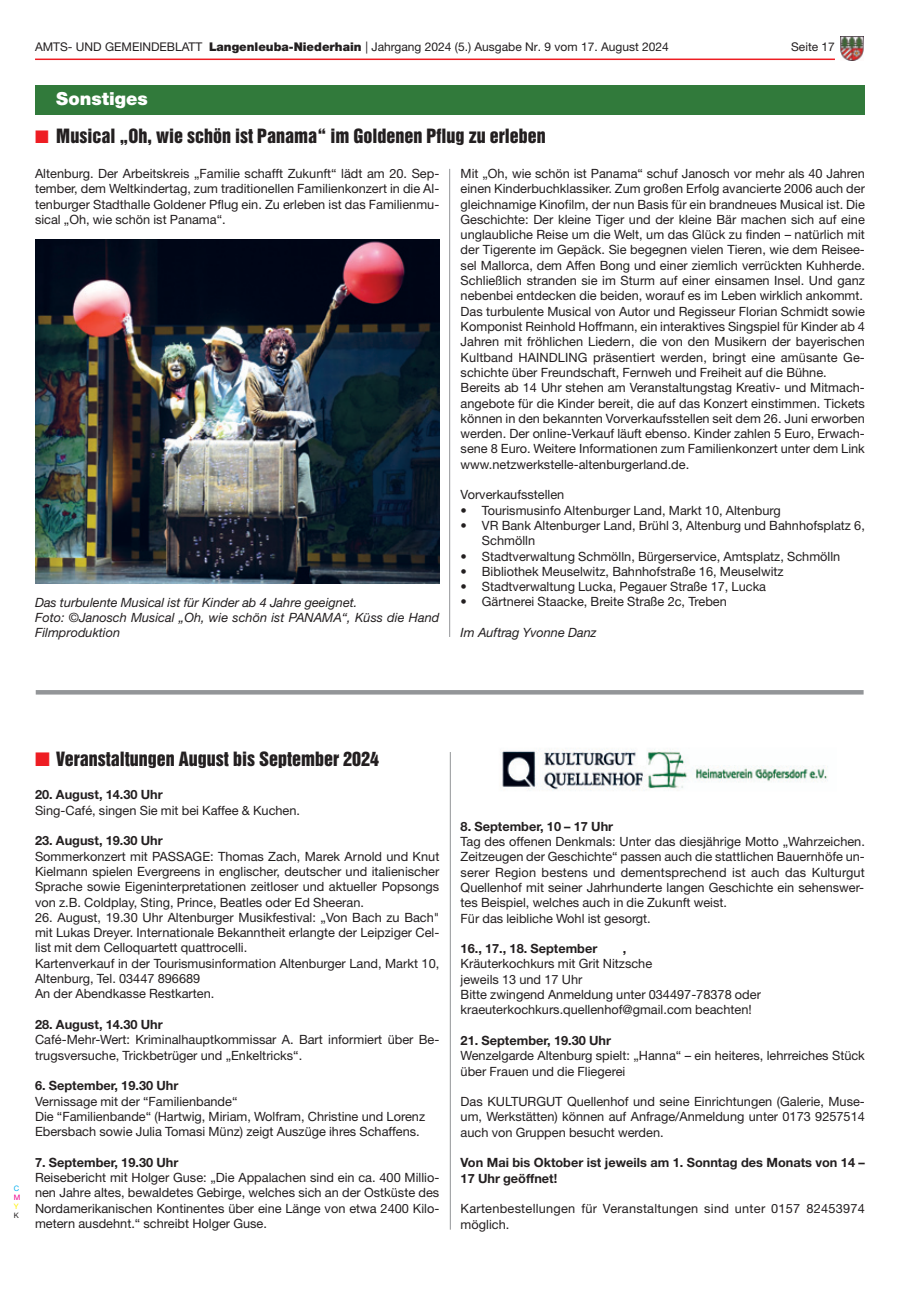
<style>
.page{position:relative;width:915px;height:1293px;background:#fff}
.page>*{position:absolute;margin:0;border:0;box-sizing:border-box;transform-origin:0 0}
.t1{font:18px "Helvetica Inserat";color:#231f20}
.t2{font:900 18px "Helvetica Neue";color:#fff}
.t3{font:12.75px/15.3px "Helvetica Neue";color:#231f20}
.t4{font:700 12.75px/15.3px "Helvetica Neue";color:#231f20}
.t5{font:italic 12.75px/15.3px "Helvetica Neue";color:#231f20}
.t6{font:12.75px/15.3px "Helvetica Neue";letter-spacing:.02em;color:#231f20}
.t7{font:12px "Helvetica Neue";color:#231f20}
.t8{font:7.5px "Helvetica Neue";color:#00aeef}
.t9{font:7.5px "Helvetica Neue";color:#ed028c}
.t10{font:7.5px "Helvetica Neue";color:#fff101}
.t11{font:7.5px "Helvetica Neue";color:#231f20}
.s1{font-weight:900}
.s2{color:#ee1d23}
</style>
<div class="page">
<img style="left:840px;top:37px;width:22px;height:23px">
<hr style="left:35px;top:59px;width:799px;height:1px;background:#ee1d23">
<div style="left:35px;top:85px;width:829px;height:30px;background:#317a3b"></div>
<hr style="left:449px;top:169px;width:1px;height:468px;background:#939598">
<img style="left:35px;top:239px;width:404px;height:344px">
<img style="left:500px;top:749px;width:328px;height:42px">
<hr style="left:450px;top:752px;width:1px;height:477px;background:#939598">
<hr style="left:36px;top:690px;width:827px;height:4px;background:#939598">
<p class="t7" style="left:35px;top:43px;width:635px">AMTS- UND GEMEINDEBLATT <span class="s1">Langenleuba-Niederhain</span> | Jahrgang 2024 (5.) Ausgabe Nr. 9 vom 17. August 2024</p>
<p class="t7" style="left:790px;top:43px;width:45px">Seite 17</p>
<h1 class="t2" style="left:56px;top:92px;width:93px">Sonstiges</h1>
<h1 class="t1" style="left:35px;top:128px;width:512px"><span class="s2">■</span> Musical „Oh, wie schön ist Panama“ im Goldenen Pflug zu erleben</h1>
<p class="t3" style="left:35px;top:167px;width:405px;text-align:justify">Altenburg. Der Arbeitskreis „Familie schafft Zukunft“ lädt am 20. Sep&shy;tember, dem Weltkindertag, zum traditionellen Familienkonzert in die Al&shy;tenburger Stadthalle Goldener Pflug ein. Zu erleben ist das Familienmu&shy;sical „Oh, wie schön ist Panama“.</p>
<p class="t3" style="left:460px;top:167px;width:405px">Mit „Oh, wie schön ist Panama“ schuf Janosch vor mehr als 40 Jahren einen Kinderbuchklassiker. Zum großen Erfolg avancierte 2006 auch der gleichnamige Kinofilm, der nun Basis für ein brandneues Musical ist. Die Geschichte: Der kleine Tiger und der kleine Bär machen sich auf eine unglaubliche Reise um die Welt, um das Glück zu finden – natürlich mit der Tigerente im Gepäck. Sie begegnen vielen Tieren, wie dem Reisee&shy;sel Mallorca, dem Affen Bong und einer ziemlich verrückten Kuhherde.<br>Schließlich stranden sie im Sturm auf einer einsamen Insel. Und ganz nebenbei entdecken die beiden, worauf es im Leben wirklich ankommt.<br>Das turbulente Musical von Autor und Regisseur Florian Schmidt sowie Komponist Reinhold Hoffmann, ein interaktives Singspiel für Kinder ab 4<br>Jahren mit fröhlichen Liedern, die von den Musikern der bayerischen Kultband HAINDLING präsentiert werden, bringt eine amüsante Ge&shy;schichte über Freundschaft, Fernweh und Freiheit auf die Bühne.<br>Bereits ab 14 Uhr stehen am Veranstaltungstag Kreativ- und Mitmach&shy;angebote für die Kinder bereit, die auf das Konzert einstimmen. Tickets können in den bekannten Vorverkaufsstellen seit dem 26. Juni erworben werden. Der online-Verkauf läuft ebenso. Kinder zahlen 5 Euro, Erwach&shy;sene 8 Euro. Weitere Informationen zum Familienkonzert unter dem Link www.netzwerkstelle-altenburgerland.de.</p>
<p class="t3" style="left:460px;top:488px;width:105px">Vorverkaufsstellen</p>
<p class="t3" style="left:460px;top:504px;width:321px">• Tourismusinfo Altenburger Land, Markt 10, Altenburg</p>
<p class="t3" style="left:481px;top:519px;width:384px;text-indent:-21px">• VR Bank Altenburger Land, Brühl 3, Altenburg und Bahnhofsplatz 6,<br>Schmölln</p>
<p class="t3" style="left:460px;top:550px;width:381px">• Stadtverwaltung Schmölln, Bürgerservice, Amtsplatz, Schmölln</p>
<p class="t3" style="left:460px;top:565px;width:324px">• Bibliothek Meuselwitz, Bahnhofstraße 16, Meuselwitz</p>
<p class="t3" style="left:460px;top:580px;width:307px">• Stadtverwaltung Lucka, Pegauer Straße 17, Lucka</p>
<p class="t3" style="left:460px;top:595px;width:268px">• Gärtnerei Staacke, Breite Straße 2c, Treben</p>
<p class="t5" style="left:460px;top:626px;width:137px">Im Auftrag Yvonne Danz</p>
<p class="t5" style="left:35px;top:595px;width:405px">Das turbulente Musical ist für Kinder ab 4 Jahre geeignet.<br>Foto: ©Janosch Musical „Oh, wie schön ist PANAMA“, Küss die Hand<br>Filmproduktion</p>
<p class="t8" style="left:14px;top:1185px;width:7px">C</p>
<p class="t9" style="left:14px;top:1194px;width:8px">M</p>
<p class="t10" style="left:14px;top:1203px;width:6px">Y</p>
<p class="t11" style="left:14px;top:1212px;width:7px">K</p>
<h1 class="t1" style="left:35px;top:752px;width:345px"><span class="s2">■</span> Veranstaltungen August bis September 2024</h1>
<p class="t4" style="left:35px;top:788px;width:129px">20. August, 14.30 Uhr</p>
<p class="t3" style="left:35px;top:804px;width:266px">Sing-Café, singen Sie mit bei Kaffee &amp; Kuchen.</p>
<p class="t4" style="left:35px;top:834px;width:129px">23. August, 19.30 Uhr</p>
<p class="t3" style="left:35px;top:850px;width:405px;text-align:justify">Sommerkonzert mit PASSAGE: Thomas Zach, Marek Arnold und Knut Kielmann spielen Evergreens in englischer, deutscher und italienischer Sprache sowie Eigeninterpretationen zeitloser und aktueller Popsongs von z.B. Coldplay, Sting, Prince, Beatles oder Ed Sheeran.</p>
<p class="t3" style="left:35px;top:911px;width:405px">26. August, 19.30 Uhr Altenburger Musikfestival: „Von Bach zu Bach" mit Lukas Dreyer. Internationale Bekanntheit erlangte der Leipziger Cel&shy;list mit dem Celloquartett quattrocelli.<br>Kartenverkauf in der Tourismusinformation Altenburger Land, Markt 10, Altenburg, Tel. 03447 896689<br>An der Abendkasse Restkarten.</p>
<p class="t4" style="left:35px;top:1018px;width:129px">28. August, 14.30 Uhr</p>
<p class="t3" style="left:35px;top:1033px;width:405px">Café-Mehr-Wert: Kriminalhauptkommissar A. Bart informiert über Be&shy;trugsversuche, Trickbetrüger und „Enkeltricks“.</p>
<p class="t4" style="left:35px;top:1079px;width:145px">6. September, 19.30 Uhr</p>
<p class="t3" style="left:35px;top:1094px;width:391px">Vernissage mit der “Familienbande“<br>Die “Familienbande“ (Hartwig, Miriam, Wolfram, Christine und Lorenz<br>Ebersbach sowie Julia Tomasi Münz) zeigt Auszüge ihres Schaffens.</p>
<p class="t4" style="left:35px;top:1155px;width:145px">7. September, 19.30 Uhr</p>
<p class="t3" style="left:35px;top:1171px;width:405px;text-align:justify">Reisebericht mit Holger Guse: „Die Appalachen sind ein ca. 400 Millio&shy;nen Jahre altes, bewaldetes Gebirge, welches sich an der Ostküste des Nordamerikanischen Kontinentes über eine Länge von etwa 2400 Kilo&shy;metern ausdehnt.“ schreibt Holger Guse.</p>
<p class="t4" style="left:460px;top:819px;width:154px">8. September, 10 – 17 Uhr</p>
<p class="t3" style="left:460px;top:835px;width:405px">Tag des offenen Denkmals: Unter das diesjährige Motto „Wahrzeichen.<br>Zeitzeugen der Geschichte“ passen auch die stattlichen Bauernhöfe un&shy;serer Region bestens und dementsprechend ist auch das Kulturgut Quellenhof mit seiner Jahrhunderte langen Geschichte ein sehenswer&shy;tes Beispiel, welches auch in die Zukunft weist.<br>Für das leibliche Wohl ist gesorgt.</p>
<p class="t4" style="left:460px;top:942px;width:138px">16., 17., 18. September</p>
<p class="t4" style="left:622px;top:942px;width:5px">,</p>
<p class="t3" style="left:460px;top:957px;width:302px">Kräuterkochkurs mit Grit Nitzsche<br>jeweils 13 und 17 Uhr<br>Bitte zwingend Anmeldung unter 034497-78378 oder kraeuterkochkurs.quellenhof@gmail.com beachten!</p>
<p class="t4" style="left:460px;top:1034px;width:152px">21. September, 19.30 Uhr</p>
<p class="t3" style="left:460px;top:1049px;width:405px">Wenzelgarde Altenburg spielt: „Hanna“ – ein heiteres, lehrreiches Stück über Frauen und die Fliegerei</p>
<p class="t3" style="left:460px;top:1095px;width:405px;text-align:justify">Das KULTURGUT Quellenhof und seine Einrichtungen (Galerie, Muse&shy;um, Werkstätten) können auf Anfrage/Anmeldung unter 0173 9257514 auch von Gruppen besucht werden.</p>
<p class="t4" style="left:460px;top:1156px;width:405px">Von Mai bis Oktober ist jeweils am 1. Sonntag des Monats von 14 –<br>17 Uhr geöffnet!</p>
<p class="t6" style="left:460px;top:1202px;width:405px">Kartenbestellungen für Veranstaltungen sind unter 0157 82453974 möglich.</p>
</div>
